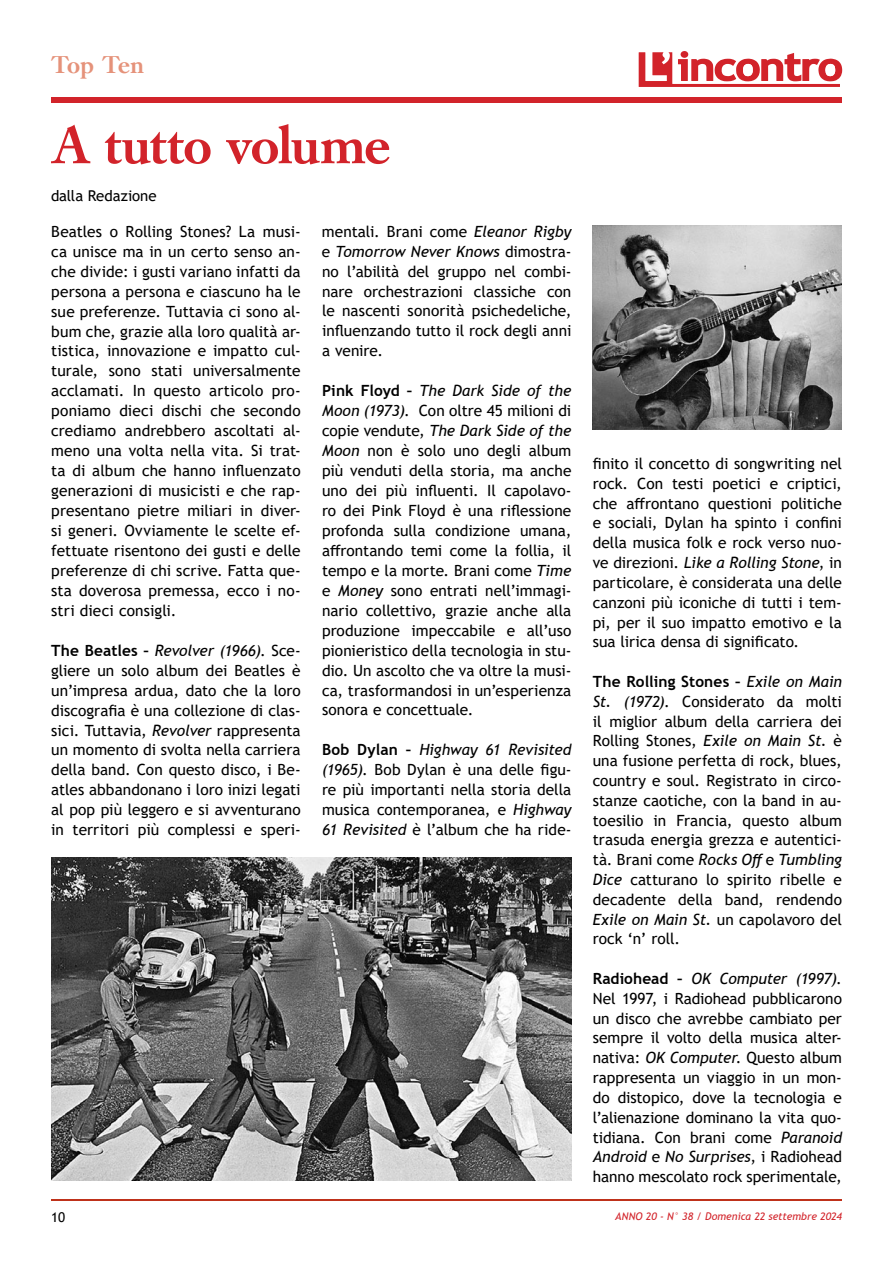
<style>
.page{position:relative;width:893px;height:1263px;background:#fff}
.page>*{position:absolute;margin:0;border:0;box-sizing:border-box;transform-origin:0 0}
.t1{font:500 52.5px "Caslon Book BE";letter-spacing:-.015em;color:#d2232a}
.t2{font:500 24px "Caslon Book BE";letter-spacing:-.03em;color:#e5927a}
.t3{font:15.45px/20px "Trebuchet MS";color:#000;text-align:justify}
.t4{font:15px "Trebuchet MS";letter-spacing:-.005em;color:#000}
.t5{font:13.5px "Trebuchet MS";color:#000}
.t6{font:italic 10.5px "Trebuchet MS";letter-spacing:.005em;color:#d2232a}
.s1{font-weight:700}
.s2{font-style:italic}
</style>
<div class="page">
<hr style="left:51px;top:1199px;width:791px;height:1px;background:#bf311a">
<svg style="left:639px;top:52px;width:203px;height:35px"></svg>
<div style="left:51px;top:98px;width:791px;height:5px;background:#d2232a"></div>
<img style="left:51px;top:858px;width:520px;height:323px">
<img style="left:593px;top:225px;width:249px;height:205px">
<h2 class="t2" style="left:51px;top:51px;width:95px">Top Ten</h2>
<h1 class="t1" style="left:51px;top:115px;width:341px">A tutto volume</h1>
<p class="t4" style="left:51px;top:186px;width:107px">dalla Redazione</p>
<p class="t3" style="left:51px;top:221px;width:251px">Beatles o Rolling Stones? La musi&shy;ca unisce ma in un certo senso an&shy;che divide: i gusti variano infatti da persona a persona e ciascuno ha le sue preferenze. Tuttavia ci sono al&shy;bum che, grazie alla loro qualità ar&shy;tistica, innovazione e impatto cul&shy;turale, sono stati universalmente acclamati. In questo articolo pro&shy;poniamo dieci dischi che secondo crediamo andrebbero ascoltati al&shy;meno una volta nella vita. Si trat&shy;ta di album che hanno influenzato generazioni di musicisti e che rap&shy;presentano pietre miliari in diver&shy;si generi. Ovviamente le scelte ef&shy;fettuate risentono dei gusti e delle preferenze di chi scrive. Fatta que&shy;sta doverosa premessa, ecco i no&shy;stri dieci consigli.</p>
<p class="t3" style="left:51px;top:640px;width:251px"><span class="s1">The Beatles –</span> <span class="s2">Revolver (1966)</span>. Sce&shy;gliere un solo album dei Beatles è un’impresa ardua, dato che la loro discografia è una collezione di clas&shy;sici. Tuttavia, <span class="s2">Revolver</span> rappresenta un momento di svolta nella carriera della band. Con questo disco, i Be&shy;atles abbandonano i loro inizi legati al pop più leggero e si avventurano in territori più complessi e speri-</p>
<p class="t3" style="left:322px;top:221px;width:251px">mentali. Brani come <span class="s2">Eleanor Rigby </span>e <span class="s2">Tomorrow Never Knows</span> dimostra&shy;no l’abilità del gruppo nel combi&shy;nare orchestrazioni classiche con le nascenti sonorità psichedeliche, influenzando tutto il rock degli anni a venire.</p>
<p class="t3" style="left:322px;top:381px;width:251px"><span class="s1">Pink Floyd –</span> <span class="s2">The Dark Side of the Moon (1973)</span>. Con oltre 45 milioni di copie vendute, <span class="s2">The Dark Side of the Moon</span> non è solo uno degli album più venduti della storia, ma anche uno dei più influenti. Il capolavo&shy;ro dei Pink Floyd è una riflessione profonda sulla condizione umana, affrontando temi come la follia, il tempo e la morte. Brani come <span class="s2">Time </span>e <span class="s2">Money</span> sono entrati nell’immagi&shy;nario collettivo, grazie anche alla produzione impeccabile e all’uso pionieristico della tecnologia in stu&shy;dio. Un ascolto che va oltre la musi&shy;ca, trasformandosi in un’esperienza sonora e concettuale.</p>
<p class="t3" style="left:322px;top:740px;width:251px"><span class="s1">Bob Dylan –</span> <span class="s2">Highway 61 Revisited (1965)</span>. Bob Dylan è una delle figu&shy;re più importanti nella storia della musica contemporanea, e <span class="s2">Highway 61 Revisited</span> è l’album che ha ride-</p>
<p class="t3" style="left:593px;top:454px;width:251px">finito il concetto di songwriting nel rock. Con testi poetici e criptici, che affrontano questioni politiche e sociali, Dylan ha spinto i confini della musica folk e rock verso nuo&shy;ve direzioni. <span class="s2">Like a Rolling Stone</span>, in particolare, è considerata una delle canzoni più iconiche di tutti i tem&shy;pi, per il suo impatto emotivo e la sua lirica densa di significato.</p>
<p class="t3" style="left:593px;top:671px;width:251px"><span class="s1">The Rolling Stones –</span> <span class="s2">Exile on Main St. (1972)</span>. Considerato da molti il miglior album della carriera dei Rolling Stones, <span class="s2">Exile on Main St.</span> è una fusione perfetta di rock, blues, country e soul. Registrato in circo&shy;stanze caotiche, con la band in au&shy;toesilio in Francia, questo album trasuda energia grezza e autentici&shy;tà. Brani come <span class="s2">Rocks Off</span> e <span class="s2">Tumbling Dice</span> catturano lo spirito ribelle e decadente della band, rendendo <span class="s2">Exile on Main St.</span> un capolavoro del rock ‘n’ roll.</p>
<p class="t3" style="left:593px;top:968px;width:251px"><span class="s1">Radiohead –</span> <span class="s2">OK Computer (1997)</span>.<br>Nel 1997, i Radiohead pubblicarono un disco che avrebbe cambiato per sempre il volto della musica alter&shy;nativa: <span class="s2">OK Computer</span>. Questo album rappresenta un viaggio in un mon&shy;do distopico, dove la tecnologia e l’alienazione dominano la vita quo&shy;tidiana. Con brani come <span class="s2">Paranoid Android</span> e <span class="s2">No Surprises</span>, i Radiohead hanno mescolato rock sperimentale,</p>
<p class="t5" style="left:51px;top:1208px;width:16px">10</p>
<p class="t6" style="left:615px;top:1209px;width:228px">ANNO 20 - N° 38 / Domenica 22 settembre 2024</p>
</div>
